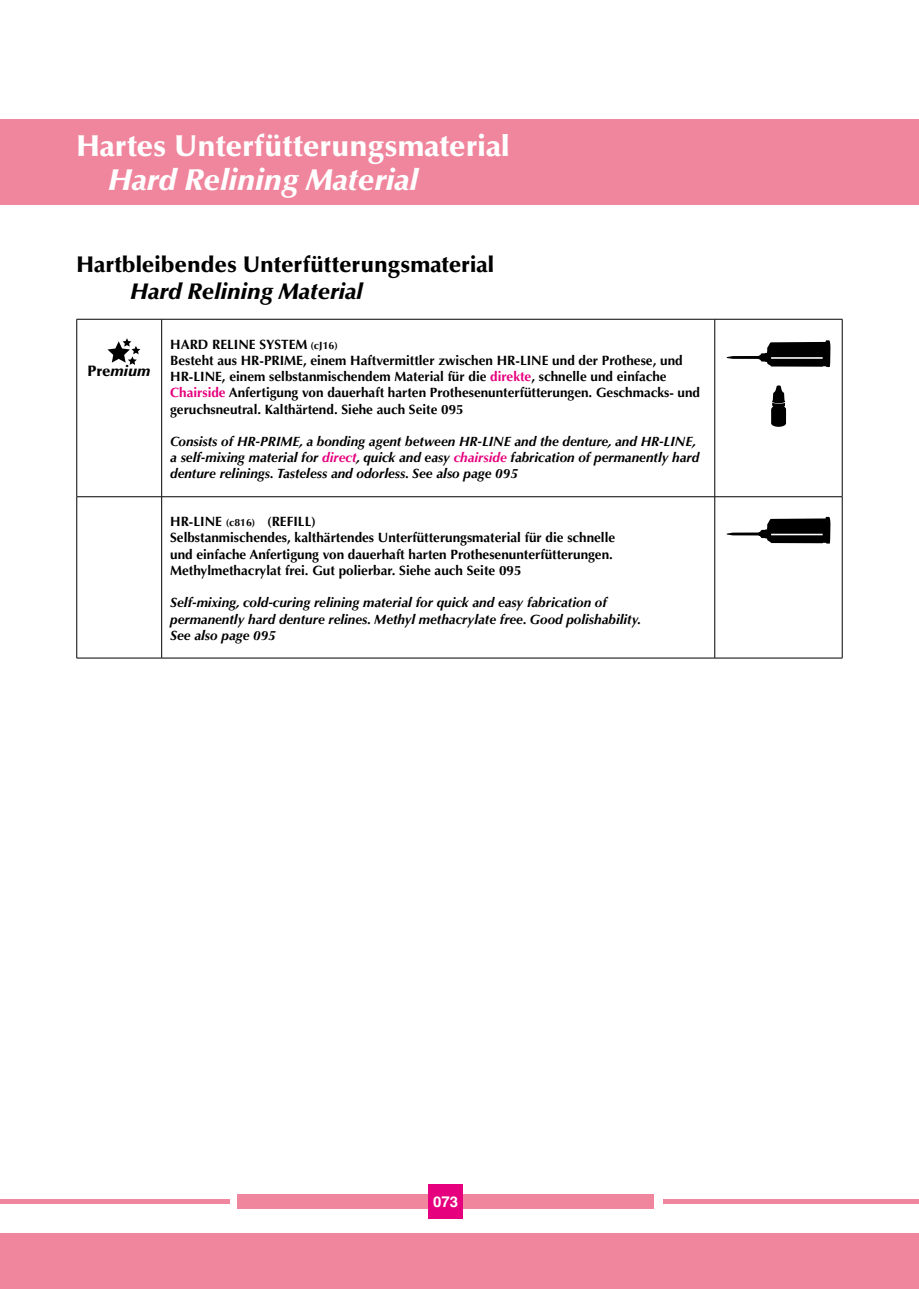
<style>
.page{position:relative;width:919px;height:1289px;background:#fff}
.page>*{position:absolute;margin:0;border:0;box-sizing:border-box;transform-origin:0 0}
.t1{font:900 30px "Optima LT Std";color:#fff}
.t2{font:italic 900 30px "Optima LT Std";color:#fff}
.t3{font:900 22.5px "Optima LT Std";color:#000}
.t4{font:italic 900 22.5px "Optima LT Std";color:#000}
.t5{font:italic 900 15px "Optima LT Std";color:#000}
.t6{font:700 15px "Helvetica";color:#fff}
.t7{font:700 13.5px/16.2px "Optima LT Std";color:#000}
.t8{font:italic 700 13.5px/16.2px "Optima LT Std";color:#000}
.s1{font-style:normal}
.s2{font-size:10.5px}
.s3{color:#e6007d}
</style>
<div class="page">
<div style="left:0;top:119px;width:918px;height:85px;background:#f0869d"></div>
<div style="left:0;top:1233px;width:918px;height:55px;background:#f0869d"></div>
<hr style="left:0;top:1199px;width:230px;height:4px;background:#f0869d">
<hr style="left:663px;top:1199px;width:255px;height:4px;background:#f0869d">
<div style="left:237px;top:1194px;width:416px;height:15px;background:#f0869d"></div>
<hr style="left:77px;top:319px;width:85px;height:1px;background:#000">
<hr style="left:162px;top:319px;width:552px;height:1px;background:#000">
<hr style="left:161px;top:319px;width:1px;height:177px;background:#000">
<hr style="left:714px;top:319px;width:128px;height:1px;background:#000">
<hr style="left:77px;top:496px;width:85px;height:1px;background:#000">
<hr style="left:162px;top:496px;width:552px;height:1px;background:#000">
<hr style="left:161px;top:497px;width:1px;height:161px;background:#000">
<hr style="left:714px;top:496px;width:128px;height:1px;background:#000">
<hr style="left:77px;top:657px;width:85px;height:1px;background:#000">
<hr style="left:162px;top:657px;width:552px;height:1px;background:#000">
<hr style="left:714px;top:657px;width:128px;height:1px;background:#000">
<hr style="left:76px;top:319px;width:1px;height:177px;background:#000">
<hr style="left:714px;top:319px;width:1px;height:177px;background:#000">
<hr style="left:841px;top:319px;width:1px;height:177px;background:#000">
<hr style="left:76px;top:497px;width:1px;height:161px;background:#000">
<hr style="left:714px;top:497px;width:1px;height:161px;background:#000">
<hr style="left:841px;top:497px;width:1px;height:161px;background:#000">
<svg style="left:107px;top:338px;width:33px;height:27px"></svg>
<svg style="left:726px;top:340px;width:104px;height:27px"></svg>
<svg style="left:726px;top:517px;width:104px;height:26px"></svg>
<svg style="left:771px;top:385px;width:15px;height:42px"></svg>
<div style="left:428px;top:1184px;width:34px;height:34px;background:#e6007d"></div>
<h1 class="t1" style="left:77px;top:128px;width:434px">Hartes Unterfütterungsmaterial</h1>
<h1 class="t2" style="left:108px;top:161px;width:311px">Hard Relining Material</h1>
<h2 class="t3" style="left:77px;top:251px;width:419px">Hartbleibendes Unterfütterungsmaterial</h2>
<h2 class="t4" style="left:131px;top:278px;width:233px">Hard Relining Material</h2>
<p class="t5" style="left:88px;top:362px;width:64px"><span class="s1">Pre</span>mium</p>
<p class="t7" style="left:170px;top:336px;width:531px">HARD RELINE SYSTEM <span class="s2">(cJ16)<br></span>Besteht aus HR-PRIME, einem Haftvermittler zwischen HR-LINE und der Prothese, und HR-LINE, einem selbstanmischendem Material für die <span class="s3">direkte</span>, schnelle und einfache <span class="s3">Chairside</span> Anfertigung von dauerhaft harten Prothesenunterfütterungen. Geschmacks- und geruchsneutral. Kalthärtend. Siehe auch Seite 095</p>
<p class="t8" style="left:170px;top:433px;width:530px">Consists of HR-PRIME, a bonding agent between HR-LINE and the denture, and HR-LINE, a self-mixing material for <span class="s3">direct</span>, quick and easy <span class="s3">chairside</span> fabrication of permanently hard denture relinings. Tasteless and odorless. See also page 095</p>
<p class="t7" style="left:170px;top:514px;width:446px">HR-LINE <span class="s2">(c816)</span> (REFILL)<br>Selbstanmischendes, kalthärtendes Unterfütterungsmaterial für die schnelle und einfache Anfertigung von dauerhaft harten Prothesenunterfütterungen.<br>Methylmethacrylat frei. Gut polierbar. Siehe auch Seite 095</p>
<p class="t8" style="left:170px;top:594px;width:472px">Self-mixing, cold-curing relining material for quick and easy fabrication of permanently hard denture relines. Methyl methacrylate free. Good polishability.<br>See also page 095</p>
<p class="t6" style="left:433px;top:1192px;width:27px">073</p>
</div>
